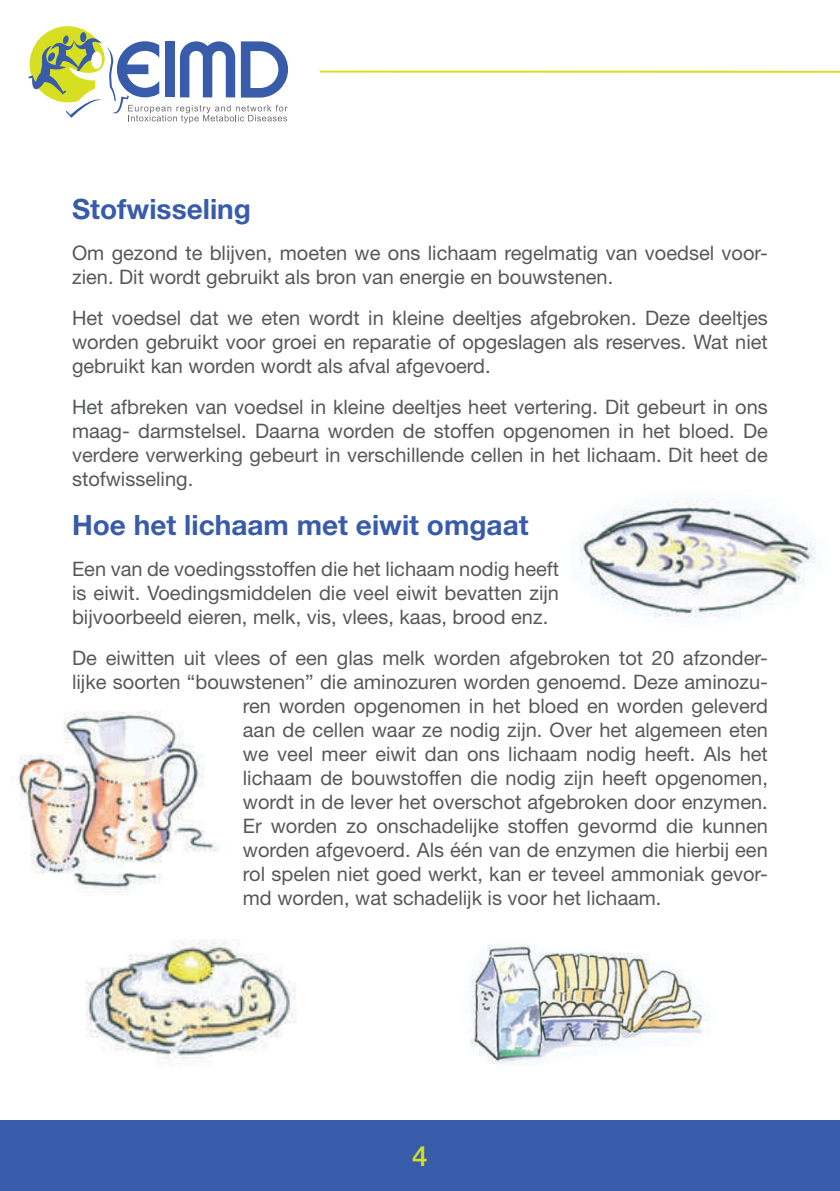
<style>
.page{position:relative;width:840px;height:1191px;background:#fff}
.page>*{position:absolute;margin:0;border:0;box-sizing:border-box;transform-origin:0 0}
.t1{font:700 28px "Helvetica Neue LT Std";color:#385caa}
.t2{font:500 28px "Helvetica Neue LT Std";color:#d6df21}
.t3{font:20px/24px "Helvetica Neue LT Std";color:#57585a;text-align:justify}
</style>
<div class="page">
<div style="left:0;top:1120px;width:839px;height:71px;background:#385caa"></div>
<svg style="left:28px;top:26px;width:260px;height:97px"></svg>
<hr style="left:319px;top:71px;width:520px;height:2px;background:#d6df21">
<img style="left:579px;top:499px;width:237px;height:119px">
<img style="left:18px;top:711px;width:200px;height:184px">
<img style="left:470px;top:944px;width:239px;height:120px">
<img style="left:86px;top:939px;width:210px;height:126px">
<h1 class="t1" style="left:72px;top:191px;width:180px">Stofwisseling</h1>
<p class="t3" style="left:72px;top:240px;width:697px">Om gezond te blijven, moeten we ons lichaam regelmatig van voedsel voor&shy;zien. Dit wordt gebruikt als bron van energie en bouwstenen.</p>
<p class="t3" style="left:72px;top:305px;width:697px">Het voedsel dat we eten wordt in kleine deeltjes afgebroken. Deze deeltjes worden gebruikt voor groei en reparatie of opgeslagen als reserves. Wat niet gebruikt kan worden wordt als afval afgevoerd.</p>
<p class="t3" style="left:72px;top:394px;width:697px">Het afbreken van voedsel in kleine deeltjes heet vertering. Dit gebeurt in ons maag- darmstelsel. Daarna worden de stoffen opgenomen in het bloed. De verdere verwerking gebeurt in verschillende cellen in het lichaam. Dit heet de stofwisseling.</p>
<h1 class="t1" style="left:72px;top:507px;width:458px">Hoe het lichaam met eiwit omgaat</h1>
<p class="t3" style="left:72px;top:556px;width:488px">Een van de voedingsstoffen die het lichaam nodig heeft is eiwit. Voedingsmiddelen die veel eiwit bevatten zijn bijvoorbeeld eieren, melk, vis, vlees, kaas, brood enz.</p>
<p class="t3" style="left:72px;top:645px;width:697px">De eiwitten uit vlees of een glas melk worden afgebroken tot 20 afzonder-</p>
<p class="t3" style="left:72px;top:669px;width:697px">lijke soorten “bouwstenen” die aminozuren worden genoemd. Deze aminozu-</p>
<p class="t3" style="left:243px;top:693px;width:526px">ren worden opgenomen in het bloed en worden geleverd</p>
<p class="t3" style="left:243px;top:717px;width:526px">aan de cellen waar ze nodig zijn. Over het algemeen eten</p>
<p class="t3" style="left:243px;top:741px;width:526px">we veel meer eiwit dan ons lichaam nodig heeft. Als het</p>
<p class="t3" style="left:243px;top:765px;width:526px">lichaam de bouwstoffen die nodig zijn heeft opgenomen,</p>
<p class="t3" style="left:243px;top:789px;width:526px">wordt in de lever het overschot afgebroken door enzymen.</p>
<p class="t3" style="left:243px;top:813px;width:526px">Er worden zo onschadelijke stoffen gevormd die kunnen</p>
<p class="t3" style="left:243px;top:837px;width:526px">worden afgevoerd. Als één van de enzymen die hierbij een</p>
<p class="t3" style="left:243px;top:861px;width:526px">rol spelen niet goed werkt, kan er teveel ammoniak gevor-</p>
<p class="t3" style="left:243px;top:885px;width:420px">md worden, wat schadelijk is voor het lichaam.</p>
<h1 class="t2" style="left:412px;top:1139px;width:17px">4</h1>
</div>
